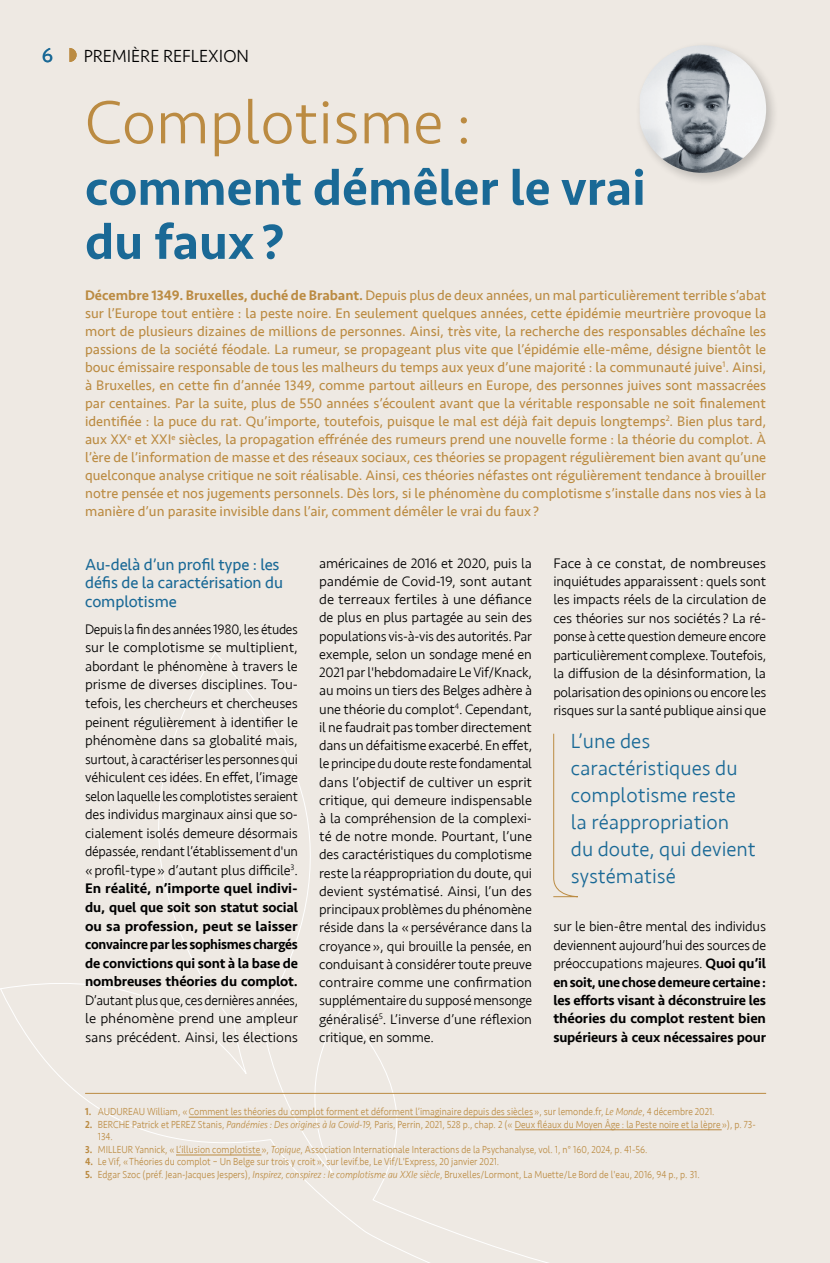
<style>
.page{position:relative;width:830px;height:1263px;background:#fff}
.page>*{position:absolute;margin:0;border:0;box-sizing:border-box;transform-origin:0 0}
.t1{font:300 63px "Seravek";color:#bb8b42}
.t2{font:500 51px/54px "Seravek";color:#1a6996}
.t3{font:300 21px/27px "Seravek";color:#1a6996}
.t4{font:21px "Seravek";color:#1a6996}
.t5{font:300 18px "Seravek";color:#000}
.t6{font:16.5px/18.6px "Seravek";letter-spacing:-.005em;color:#1a6996}
.t7{font:14.25px/18px "Seravek";color:#bb8b42;text-align:justify}
.t8{font:300 14.25px/18.3px "Seravek";letter-spacing:-.01em;color:#000;text-align:justify}
.t9{font:300 14.25px/18.6px "Seravek";letter-spacing:-.01em;color:#000;text-align:justify;scale:.95 1}
.t10{font:300 14.25px/18.5px "Seravek";letter-spacing:-.01em;color:#000;text-align:justify;scale:1.05 1}
.t11{font:500 14.25px/18.5px "Seravek";letter-spacing:-.01em;color:#000;text-align:justify}
.t12{font:300 10.5px/12.6px "Seravek";color:#bb8b42;scale:.9 1}
.s1{font-weight:500}
.s2{font-weight:300}
.s3{font-style:italic}
</style>
<div class="page">
<div style="left:0;top:0;width:829px;height:1263px;background:#eee9e3"></div>
<svg style="left:0;top:652px;width:582px;height:611px"></svg>
<svg style="left:69px;top:48px;width:8px;height:14px"></svg>
<svg style="left:552px;top:733px;width:26px;height:164px"></svg>
<div style="left:634px;top:40px;width:145px;height:147px;background:#000;opacity:.2"></div>
<img style="left:639px;top:45px;width:126px;height:128px">
<hr style="left:85px;top:1093px;width:680px;height:1px;background:#bb8b42">
<hr style="left:189px;top:1117px;width:343px;height:1px;background:#bb8b42">
<hr style="left:514px;top:1129px;width:207px;height:1px;background:#bb8b42">
<hr style="left:176px;top:1155px;width:85px;height:1px;background:#bb8b42">
<p class="t4" style="left:42px;top:39px;width:13px">6</p>
<p class="t5" style="left:84px;top:45px;width:167px">PREMIÈRE REFLEXION</p>
<p class="t1" style="left:85px;top:85px;width:388px">Complotisme :</p>
<p class="t2" style="left:85px;top:161px;width:562px">comment démêler le vrai du faux?</p>
<p class="t7" style="left:85px;top:286px;width:682px"><span class="s1">Décembre 1349. Bruxelles, duché de Brabant.</span> Depuis plus de deux années, un mal particulièrement terrible s’abat sur l’Europe tout entière : la peste noire. En seulement quelques années, cette épidémie meurtrière provoque la mort de plusieurs dizaines de millions de personnes. Ainsi, très vite, la recherche des responsables déchaîne les passions de la société féodale. La rumeur, se propageant plus vite que l’épidémie elle-même, désigne bientôt le bouc émissaire responsable de tous les malheurs du temps aux yeux d’une majorité : la communauté juive<sup>1</sup>. Ainsi, à Bruxelles, en cette fin d’année 1349, comme partout ailleurs en Europe, des personnes juives sont massacrées par centaines. Par la suite, plus de 550 années s’écoulent avant que la véritable responsable ne soit finalement identifiée : la puce du rat. Qu’importe, toutefois, puisque le mal est déjà fait depuis longtemps<sup>2</sup>. Bien plus tard, aux XX<sup>e</sup> et XXI<sup>e</sup> siècles, la propagation effrénée des rumeurs prend une nouvelle forme : la théorie du complot. À l’ère de l’information de masse et des réseaux sociaux, ces théories se propagent régulièrement bien avant qu’une quelconque analyse critique ne soit réalisable. Ainsi, ces théories néfastes ont régulièrement tendance à brouiller notre pensée et nos jugements personnels. Dès lors, si le phénomène du complotisme s’installe dans nos vies à la manière d’un parasite invisible dans l’air, comment démêler le vrai du faux ?</p>
<p class="t6" style="left:85px;top:555px;width:199px">Au-delà d’un profil type : les défis de la caractérisation du complotisme</p>
<p class="t9" style="left:85px;top:620px;width:225px">Depuis la fin des années 1980, les études sur le complotisme se multiplient, abordant le phénomène à travers le prisme de diverses disciplines. Tou&shy;tefois, les chercheurs et chercheuses peinent régulièrement à identifier le phénomène dans sa globalité mais, surtout, à caractériser les personnes qui véhiculent ces idées. En effet, l’image selon laquelle les complotistes seraient des individus marginaux ainsi que so&shy;cialement isolés demeure désormais dépassée, rendant l’établissement d'un «profil-type» d’autant plus difficile<sup>3</sup>.<br><span class="s1">En réalité, n’importe quel indivi&shy;du, quel que soit son statut social ou sa profession, peut se laisser convaincre par les sophismes chargés de convictions qui sont à la base de nombreuses théories du complot.<br></span>D’autant plus que, ces dernières années, le phénomène prend une ampleur sans précédent. Ainsi, les élections</p>
<p class="t8" style="left:319px;top:554px;width:214px">américaines de 2016 et 2020, puis la pandémie de Covid-19, sont autant de terreaux fertiles à une défiance de plus en plus partagée au sein des populations vis-à-vis des autorités. Par exemple, selon un sondage mené en 2021 par l'hebdomadaire Le Vif/Knack, au moins un tiers des Belges adhère à une théorie du complot<sup>4</sup>. Cependant, il ne faudrait pas tomber directement dans un défaitisme exacerbé. En effet, le principe du doute reste fondamental dans l’objectif de cultiver un esprit critique, qui demeure indispensable à la compréhension de la complexi&shy;té de notre monde. Pourtant, l’une des caractéristiques du complotisme reste la réappropriation du doute, qui devient systématisé. Ainsi, l’un des principaux problèmes du phénomène réside dans la «persévérance dans la croyance», qui brouille la pensée, en conduisant à considérer toute preuve contraire comme une confirmation supplémentaire du supposé mensonge généralisé<sup>5</sup>. L’inverse d’une réflexion critique, en somme.</p>
<p class="t10" style="left:553px;top:554px;width:204px">Face à ce constat, de nombreuses inquiétudes apparaissent : quels sont les impacts réels de la circulation de ces théories sur nos sociétés? La ré&shy;ponse à cette question demeure encore particulièrement complexe. Toutefois, la diffusion de la désinformation, la polarisation des opinions ou encore les risques sur la santé publique ainsi que</p>
<p class="t3" style="left:570px;top:727px;width:186px">L’une des caractéristiques du complotisme reste la réappropriation du doute, qui devient systématisé</p>
<p class="t11" style="left:553px;top:917px;width:214px"><span class="s2">sur le bien-être mental des individus deviennent aujourd’hui des sources de préoccupations majeures.</span> Quoi qu’il en soit, une chose demeure certaine : les efforts visant à déconstruire les théories du complot restent bien supérieurs à ceux nécessaires pour</p>
<p class="t12" style="left:85px;top:1105px;width:700px"><span class="s1">1.</span> AUDUREAU William, «Comment les théories du complot forment et déforment l’imaginaire depuis des siècles», sur lemonde.fr, <span class="s3">Le Monde</span>, 4 décembre 2021.</p>
<p class="t12" style="left:98px;top:1118px;width:732px;text-indent:-13px"><span class="s1">2.</span> BERCHE Patrick et PEREZ Stanis, <span class="s3">Pandémies : Des origines à la Covid-19,</span> Paris, Perrin, 2021, 528 p., chap. 2 (« Deux fléaux du Moyen Âge : la Peste noire et la lèpre»), p. 73-<br>134.</p>
<p class="t12" style="left:85px;top:1143px;width:626px"><span class="s1">3.</span> MILLEUR Yannick, «L’illusion complotiste», <span class="s3">Topique</span>, Association Internationale Interactions de la Psychanalyse, vol. 1, n° 160, 2024, p. 41-56.</p>
<p class="t12" style="left:85px;top:1156px;width:461px"><span class="s1">4.</span> Le Vif, «Théories du complot – Un Belge sur trois y croit», sur levif.be, Le Vif/L'Express, 20 janvier 2021.</p>
<p class="t12" style="left:85px;top:1168px;width:684px"><span class="s1">5.</span> Edgar Szoc (préf. Jean-Jacques Jespers), <span class="s3">Inspirez, conspirez : le complotisme au XXIe siècle</span>, Bruxelles/Lormont, La Muette/Le Bord de l'eau, 2016, 94 p., p. 31.</p>
</div>
